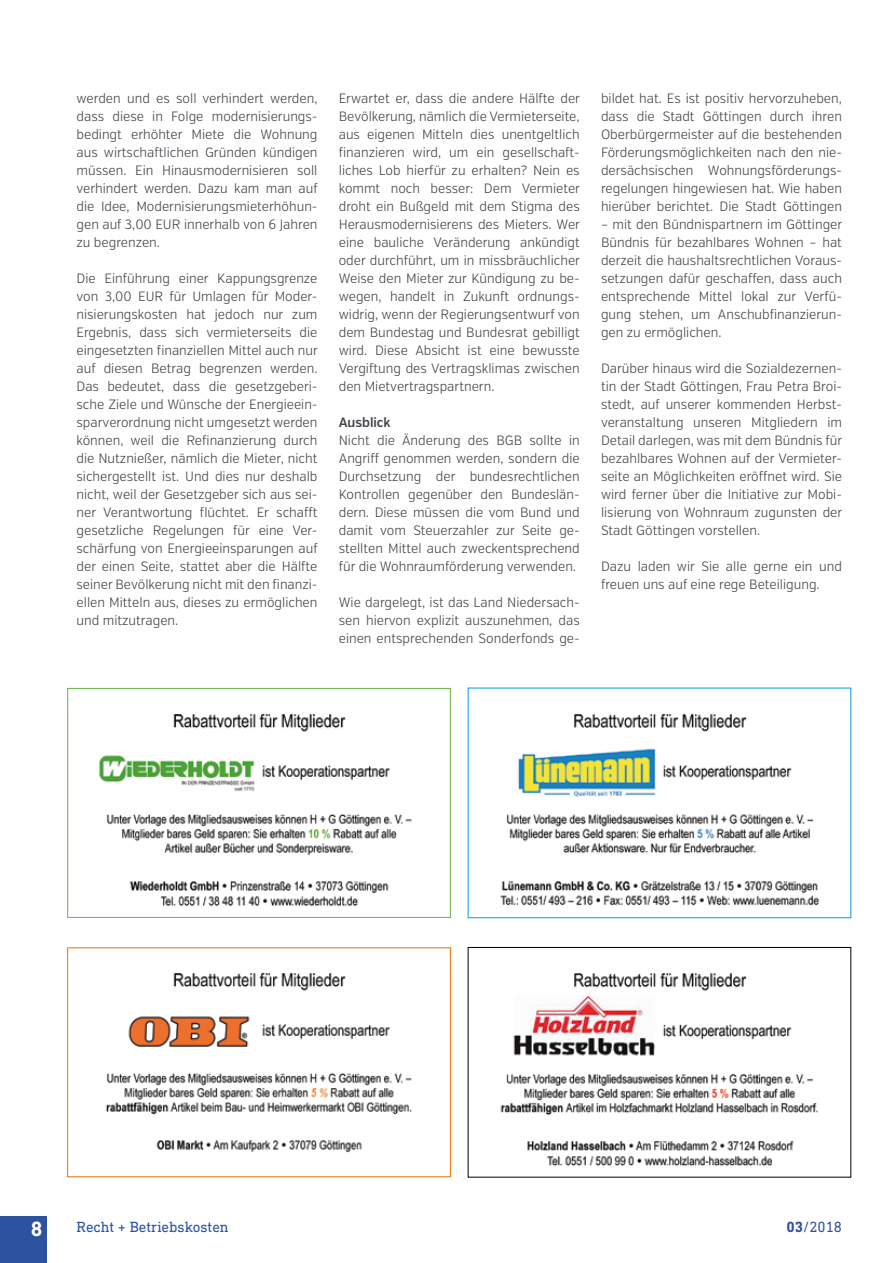
<style>
.page{position:relative;width:893px;height:1263px;background:#fff}
.page>*{position:absolute;margin:0;border:0;box-sizing:border-box;transform-origin:0 0}
.t1{font:700 21px "DIN Next Slab Pro";color:#fff}
.t2{font:15px "DIN Next Slab Pro";color:#2d52a0}
.t3{font:300 13.5px/18px "Verb Cond";color:#41454a;text-align:justify}
.t4{font:600 13.5px "Verb Cond";color:#41454a}
.s1{font-weight:700}
</style>
<div class="page">
<div style="left:0;top:1216px;width:47px;height:47px;background:#2d52a0"></div>
<img style="left:106px;top:972px;width:306px;height:181px">
<div style="left:67px;top:947px;width:384px;height:230px;border:1px solid #ee7100"></div>
<img style="left:99px;top:713px;width:313px;height:194px">
<div style="left:67px;top:688px;width:384px;height:230px;border:1px solid #67b544"></div>
<img style="left:500px;top:973px;width:318px;height:193px">
<div style="left:468px;top:947px;width:383px;height:230px;border:1px solid #000"></div>
<img style="left:500px;top:713px;width:320px;height:193px">
<p class="t3" style="left:77px;top:90px;width:243px">werden und es soll verhindert werden, dass diese in Folge modernisierungs&shy;bedingt erhöhter Miete die Wohnung aus wirtschaftlichen Gründen kündigen müssen. Ein Hinausmodernisieren soll verhindert werden. Dazu kam man auf die Idee, Modernisierungsmieterhöhun&shy;gen auf 3,00 EUR innerhalb von 6 Jahren zu begrenzen.</p>
<p class="t3" style="left:77px;top:270px;width:243px">Die Einführung einer Kappungsgrenze von 3,00 EUR für Umlagen für Moder&shy;nisierungskosten hat jedoch nur zum Ergebnis, dass sich vermieterseits die eingesetzten finanziellen Mittel auch nur auf diesen Betrag begrenzen werden.<br>Das bedeutet, dass die gesetzgeberi&shy;sche Ziele und Wünsche der Energieein&shy;sparverordnung nicht umgesetzt werden können, weil die Refinanzierung durch die Nutznießer, nämlich die Mieter, nicht sichergestellt ist. Und dies nur deshalb nicht, weil der Gesetzgeber sich aus sei&shy;ner Verantwortung flüchtet. Er schafft gesetzliche Regelungen für eine Ver&shy;schärfung von Energieeinsparungen auf der einen Seite, stattet aber die Hälfte seiner Bevölkerung nicht mit den finanzi&shy;ellen Mitteln aus, dieses zu ermöglichen und mitzutragen.</p>
<p class="t3" style="left:339px;top:89px;width:243px">Erwartet er, dass die andere Hälfte der Bevölkerung, nämlich die Vermieterseite, aus eigenen Mitteln dies unentgeltlich finanzieren wird, um ein gesellschaft&shy;liches Lob hierfür zu erhalten? Nein es kommt noch besser: Dem Vermieter droht ein Bußgeld mit dem Stigma des Herausmodernisierens des Mieters. Wer eine bauliche Veränderung ankündigt oder durchführt, um in missbräuchlicher Weise den Mieter zur Kündigung zu be&shy;wegen, handelt in Zukunft ordnungs&shy;widrig, wenn der Regierungsentwurf von dem Bundestag und Bundesrat gebilligt wird. Diese Absicht ist eine bewusste Vergiftung des Vertragsklimas zwischen den Mietvertragspartnern.</p>
<p class="t4" style="left:339px;top:414px;width:53px">Ausblick</p>
<p class="t3" style="left:339px;top:431px;width:242px">Nicht die Änderung des BGB sollte in Angriff genommen werden, sondern die Durchsetzung der bundesrechtlichen Kontrollen gegenüber den Bundeslän&shy;dern. Diese müssen die vom Bund und damit vom Steuerzahler zur Seite ge&shy;stellten Mittel auch zweckentsprechend für die Wohnraumförderung verwenden.</p>
<p class="t3" style="left:339px;top:593px;width:242px">Wie dargelegt, ist das Land Niedersach&shy;sen hiervon explizit auszunehmen, das einen entsprechenden Sonderfonds ge-</p>
<p class="t3" style="left:601px;top:89px;width:242px">bildet hat. Es ist positiv hervorzuheben, dass die Stadt Göttingen durch ihren Oberbürgermeister auf die bestehenden Förderungsmöglichkeiten nach den nie&shy;dersächsischen Wohnungsförderungs&shy;regelungen hingewiesen hat. Wie haben hierüber berichtet. Die Stadt Göttingen</p>
<p class="t3" style="left:601px;top:215px;width:243px">– mit den Bündnispartnern im Göttinger Bündnis für bezahlbares Wohnen – hat derzeit die haushaltsrechtlichen Voraus&shy;setzungen dafür geschaffen, dass auch entsprechende Mittel lokal zur Verfü&shy;gung stehen, um Anschubfinanzierun&shy;gen zu ermöglichen.</p>
<p class="t3" style="left:601px;top:359px;width:243px">Darüber hinaus wird die Sozialdezernen&shy;tin der Stadt Göttingen, Frau Petra Broi&shy;stedt, auf unserer kommenden Herbst&shy;veranstaltung unseren Mitgliedern im Detail darlegen, was mit dem Bündnis für bezahlbares Wohnen auf der Vermieter&shy;seite an Möglichkeiten eröffnet wird. Sie wird ferner über die Initiative zur Mobi&shy;lisierung von Wohnraum zugunsten der Stadt Göttingen vorstellen.</p>
<p class="t3" style="left:601px;top:557px;width:242px">Dazu laden wir Sie alle gerne ein und freuen uns auf eine rege Beteiligung.</p>
<h1 class="t1" style="left:31px;top:1217px;width:13px">8</h1>
<p class="t2" style="left:77px;top:1218px;width:154px">Recht + Betriebskosten</p>
<p class="t2" style="left:786px;top:1218px;width:57px"><span class="s1">03</span>/2018</p>
</div>
